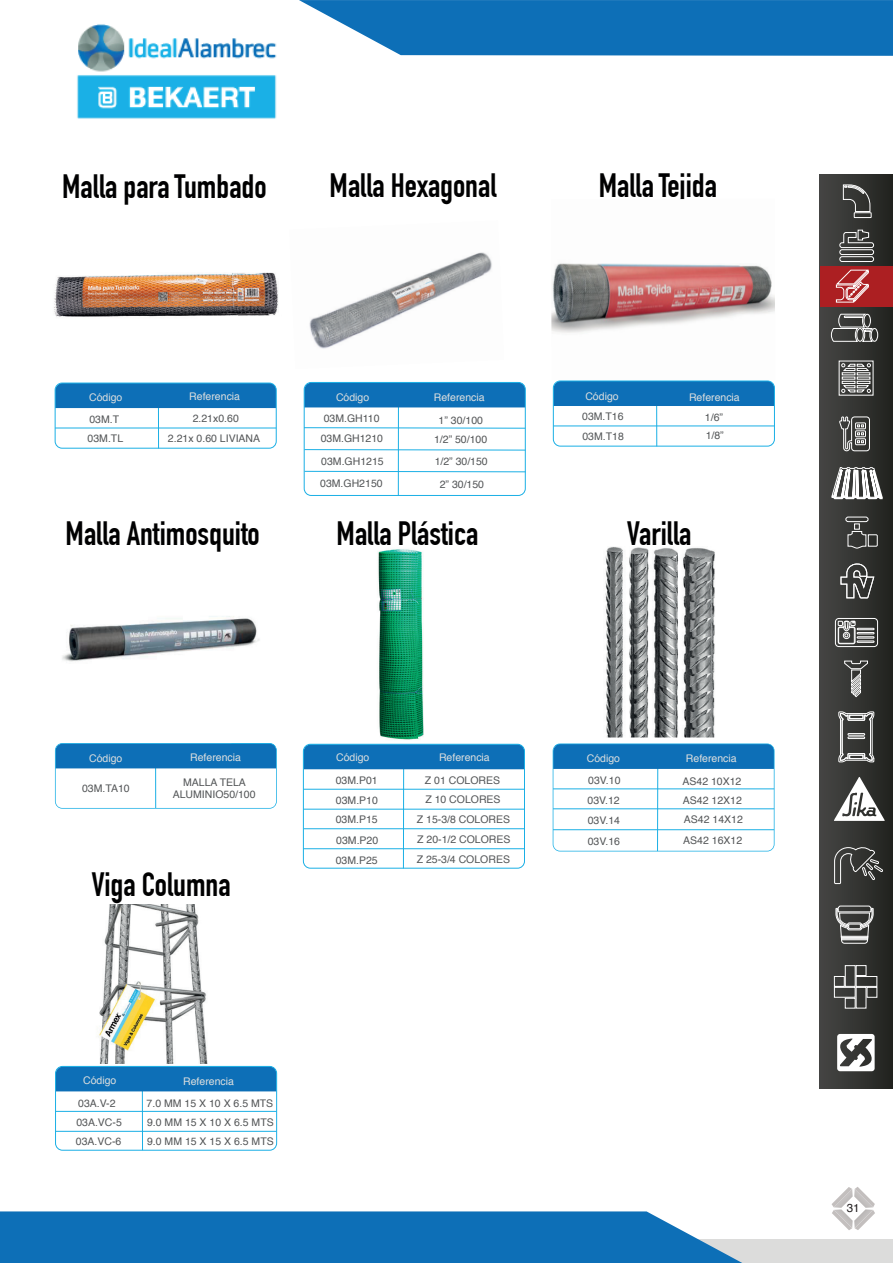
<style>
.page{position:relative;width:893px;height:1263px;background:#fff}
.page>*{position:absolute;margin:0;border:0;box-sizing:border-box;transform-origin:0 0}
.t1{font:700 33px "DIN Condensed";color:#000001}
.t2{font:11.55px "Helvetica";color:#231f20}
.t3{font:10.5px/20px "Helvetica";color:#535557;text-align:center}
.t4{font:10.5px "Helvetica";color:#dedfde}
</style>
<div class="page">
<img style="left:77px;top:24px;width:200px;height:95px">
<img style="left:99px;top:904px;width:109px;height:159px">
<img style="left:62px;top:616px;width:170px;height:46px">
<img style="left:605px;top:546px;width:110px;height:191px">
<img style="left:54px;top:272px;width:224px;height:144px">
<img style="left:309px;top:252px;width:183px;height:97px">
<svg style="left:832px;top:1187px;width:43px;height:43px"></svg>
<div style="left:661px;top:1240px;width:232px;height:23px;background:#dcdcdb"></div>
<svg style="left:0;top:1211px;width:742px;height:52px;background:#1e78bb"></svg>
<hr style="left:158px;top:389px;width:1px;height:59px;background:#1aafe5">
<div style="left:55px;top:383px;width:221px;height:25px;background:#0d6fb7"></div>
<hr style="left:55px;top:428px;width:221px;height:1px;background:#1aafe5">
<div style="left:55px;top:383px;width:222px;height:66px;border:1px solid #1aafe5;border-radius:7px"></div>
<hr style="left:398px;top:388px;width:1px;height:107px;background:#1aafe5">
<div style="left:304px;top:382px;width:221px;height:25px;background:#0d6fb7"></div>
<div style="left:304px;top:382px;width:222px;height:114px;border:1px solid #1aafe5;border-radius:7px"></div>
<svg style="left:303px;top:427px;width:223px;height:2px"></svg>
<svg style="left:304px;top:449px;width:222px;height:2px"></svg>
<svg style="left:304px;top:471px;width:222px;height:2px"></svg>
<hr style="left:656px;top:387px;width:1px;height:59px;background:#1aafe5">
<div style="left:553px;top:381px;width:221px;height:25px;background:#0d6fb7"></div>
<hr style="left:553px;top:426px;width:221px;height:1px;background:#1aafe5">
<div style="left:553px;top:381px;width:222px;height:65px;border:1px solid #1aafe5;border-radius:7px"></div>
<svg style="left:299px;top:0;width:594px;height:56px;background:#247cbd"></svg>
<svg style="left:55px;top:743px;width:222px;height:66px"></svg>
<hr style="left:142px;top:1072px;width:1px;height:78px;background:#1aafe5">
<div style="left:56px;top:1067px;width:220px;height:24px;background:#0d6fb7"></div>
<hr style="left:56px;top:1111px;width:221px;height:1px;background:#1aafe5">
<hr style="left:56px;top:1131px;width:221px;height:1px;background:#1aafe5">
<div style="left:55px;top:1066px;width:222px;height:84px;border:1px solid #1aafe5;border-radius:7px"></div>
<img style="left:551px;top:263px;width:224px;height:70px">
<img style="left:554px;top:13px;width:16px;height:9px">
<img style="left:378px;top:549px;width:44px;height:22px">
<img style="left:378px;top:571px;width:44px;height:44px">
<img style="left:379px;top:615px;width:44px;height:44px">
<img style="left:379px;top:659px;width:44px;height:43px">
<img style="left:275px;top:702px;width:244px;height:44px">
<img style="left:232px;top:616px;width:28px;height:33px">
<img style="left:232px;top:743px;width:43px;height:3px">
<svg style="left:553px;top:743px;width:221px;height:108px"></svg>
<hr style="left:403px;top:751px;width:1px;height:117px;background:#1aafe5">
<div style="left:303px;top:744px;width:221px;height:25px;background:#0d6fb7"></div>
<hr style="left:303px;top:789px;width:221px;height:1px;background:#1aafe5">
<hr style="left:303px;top:809px;width:221px;height:1px;background:#1aafe5">
<div style="left:303px;top:744px;width:222px;height:124px;border:1px solid #1aafe5;border-radius:7px"></div>
<hr style="left:304px;top:828px;width:221px;height:1px;background:#1aafe5">
<hr style="left:303px;top:848px;width:221px;height:1px;background:#1aafe5">
<div style="left:820px;top:175px;width:73px;height:913px;background:linear-gradient(to right,#474645,#232521)"></div>
<div style="left:820px;top:266px;width:73px;height:41px;background:#ac1f22"></div>
<svg style="left:847px;top:531px;width:31px;height:18px"></svg>
<div style="left:845px;top:517px;width:23px;height:5px;border:1px solid #fff;border-radius:2px"></div>
<div style="left:854px;top:523px;width:6px;height:7px;border:1px solid #fff"></div>
<div style="left:839px;top:249px;width:35px;height:6px;border:1px solid #fff;border-radius:2px"></div>
<div style="left:839px;top:256px;width:35px;height:6px;border:1px solid #fff;border-radius:2px"></div>
<svg style="left:839px;top:229px;width:35px;height:19px"></svg>
<svg style="left:835px;top:905px;width:39px;height:39px;background:#727271"></svg>
<svg style="left:835px;top:269px;width:34px;height:34px"></svg>
<svg style="left:835px;top:563px;width:43px;height:84px;background:#5c5d5a"></svg>
<svg style="left:844px;top:660px;width:24px;height:38px"></svg>
<svg style="left:838px;top:711px;width:37px;height:53px;background:#6d6e6c"></svg>
<svg style="left:834px;top:847px;width:50px;height:37px;background:#4e4f4d"></svg>
<div style="left:867px;top:987px;width:10px;height:11px;border:1px solid #fff"></div>
<div style="left:856px;top:976px;width:21px;height:11px;border:1px solid #fff"></div>
<div style="left:856px;top:965px;width:10px;height:11px;border:1px solid #fff"></div>
<div style="left:845px;top:965px;width:10px;height:22px;border:1px solid #fff"></div>
<svg style="left:834px;top:976px;width:22px;height:22px"></svg>
<div style="left:845px;top:998px;width:10px;height:10px;border:1px solid #fff"></div>
<svg style="left:831px;top:360px;width:52px;height:140px;background:#646563"></svg>
<svg style="left:831px;top:313px;width:47px;height:29px"></svg>
<div style="left:854px;top:212px;width:17px;height:6px;border:1px solid #fff"></div>
<svg style="left:843px;top:184px;width:28px;height:28px"></svg>
<svg style="left:834px;top:777px;width:51px;height:44px"></svg>
<svg style="left:836px;top:1034px;width:40px;height:37px"></svg>
<h1 class="t1" style="left:62px;top:167px;width:206px">Malla paraTumbado</h1>
<h1 class="t1" style="left:329px;top:166px;width:168px">Malla Hexagonal</h1>
<h1 class="t1" style="left:599px;top:166px;width:120px">MallaTejida</h1>
<p class="t4" style="left:89px;top:389px;width:35px">Código</p>
<p class="t4" style="left:189px;top:389px;width:52px">Referencia</p>
<p class="t3" style="left:89px;top:409px;width:31px">03M.T</p>
<p class="t3" style="left:193px;top:409px;width:48px">2.21x0.60</p>
<p class="t3" style="left:88px;top:429px;width:37px">03M.TL</p>
<p class="t3" style="left:168px;top:429px;width:94px">2.21x 0.60 LIVIANA</p>
<p class="t4" style="left:336px;top:389px;width:35px">Código</p>
<p class="t4" style="left:434px;top:389px;width:52px">Referencia</p>
<p class="t3" style="left:324px;top:408px;width:57px">03M.GH110</p>
<p class="t3" style="left:439px;top:411px;width:46px">1” 30/100</p>
<p class="t3" style="left:321px;top:429px;width:64px">03M.GH1210</p>
<p class="t3" style="left:434px;top:430px;width:55px">1/2” 50/100</p>
<p class="t3" style="left:321px;top:451px;width:64px">03M.GH1215</p>
<p class="t3" style="left:435px;top:452px;width:55px">1/2” 30/150</p>
<p class="t3" style="left:320px;top:474px;width:64px">03M.GH2150</p>
<p class="t3" style="left:440px;top:474px;width:46px">2” 30/150</p>
<p class="t4" style="left:585px;top:388px;width:35px">Código</p>
<p class="t4" style="left:689px;top:389px;width:52px">Referencia</p>
<p class="t3" style="left:582px;top:407px;width:43px">03M.T16</p>
<p class="t3" style="left:705px;top:408px;width:20px">1/6”</p>
<p class="t3" style="left:582px;top:426px;width:43px">03M.T18</p>
<p class="t3" style="left:706px;top:426px;width:20px">1/8”</p>
<h1 class="t1" style="left:66px;top:514px;width:196px">Malla Antimosquito</h1>
<h1 class="t1" style="left:336px;top:514px;width:143px">Malla Plástica</h1>
<h1 class="t1" style="left:627px;top:514px;width:66px">Varilla</h1>
<p class="t4" style="left:89px;top:750px;width:35px">Código</p>
<p class="t4" style="left:190px;top:749px;width:52px">Referencia</p>
<p class="t3" style="left:82px;top:779px;width:49px">03M.TA10</p>
<p class="t3" style="left:173px;top:776px;width:84px;line-height:12.6px">MALLA TELA<br>ALUMINIO50/100</p>
<h1 class="t1" style="left:91px;top:865px;width:141px">Viga Columna</h1>
<p class="t4" style="left:336px;top:749px;width:35px">Código</p>
<p class="t4" style="left:439px;top:749px;width:52px">Referencia</p>
<p class="t3" style="left:336px;top:770px;width:44px">03M.P01</p>
<p class="t3" style="left:425px;top:771px;width:77px;line-height:19.2px;text-align:left">Z 01 COLORES<br>Z 10 COLORES</p>
<p class="t3" style="left:417px;top:810px;width:95px">Z 15-3/8 COLORES</p>
<p class="t3" style="left:336px;top:790px;width:44px;text-align:justify">03M.P10<br>03M.P15<br>03M.P20</p>
<p class="t3" style="left:417px;top:830px;width:95px">Z 20-1/2 COLORES</p>
<p class="t3" style="left:336px;top:850px;width:44px">03M.P25</p>
<p class="t3" style="left:417px;top:849px;width:95px">Z 25-3/4 COLORES</p>
<p class="t4" style="left:83px;top:1072px;width:35px">Código</p>
<p class="t4" style="left:183px;top:1073px;width:52px">Referencia</p>
<p class="t3" style="left:78px;top:1094px;width:39px">03A.V-2</p>
<p class="t3" style="left:147px;top:1094px;width:128px">7.0 MM 15 X 10 X 6.5 MTS</p>
<p class="t3" style="left:76px;top:1113px;width:47px">03A.VC-5</p>
<p class="t3" style="left:147px;top:1113px;width:128px">9.0 MM 15 X 10 X 6.5 MTS</p>
<p class="t3" style="left:76px;top:1132px;width:47px">03A.VC-6</p>
<p class="t3" style="left:147px;top:1131px;width:128px">9.0 MM 15 X 15 X 6.5 MTS</p>
<p class="t4" style="left:587px;top:750px;width:35px">Código</p>
<p class="t4" style="left:686px;top:750px;width:52px">Referencia</p>
<p class="t3" style="left:588px;top:771px;width:34px">03V.10</p>
<p class="t3" style="left:682px;top:771px;width:60px">AS42 10X12</p>
<p class="t3" style="left:587px;top:790px;width:34px">03V.12</p>
<p class="t3" style="left:683px;top:790px;width:60px">AS42 12X12</p>
<p class="t3" style="left:588px;top:811px;width:34px">03V.14</p>
<p class="t3" style="left:684px;top:810px;width:60px">AS42 14X12</p>
<p class="t3" style="left:588px;top:831px;width:34px">03V.16</p>
<p class="t3" style="left:683px;top:831px;width:60px">AS42 16X12</p>
<p class="t2" style="left:847px;top:1199px;width:14px">31</p>
</div>
